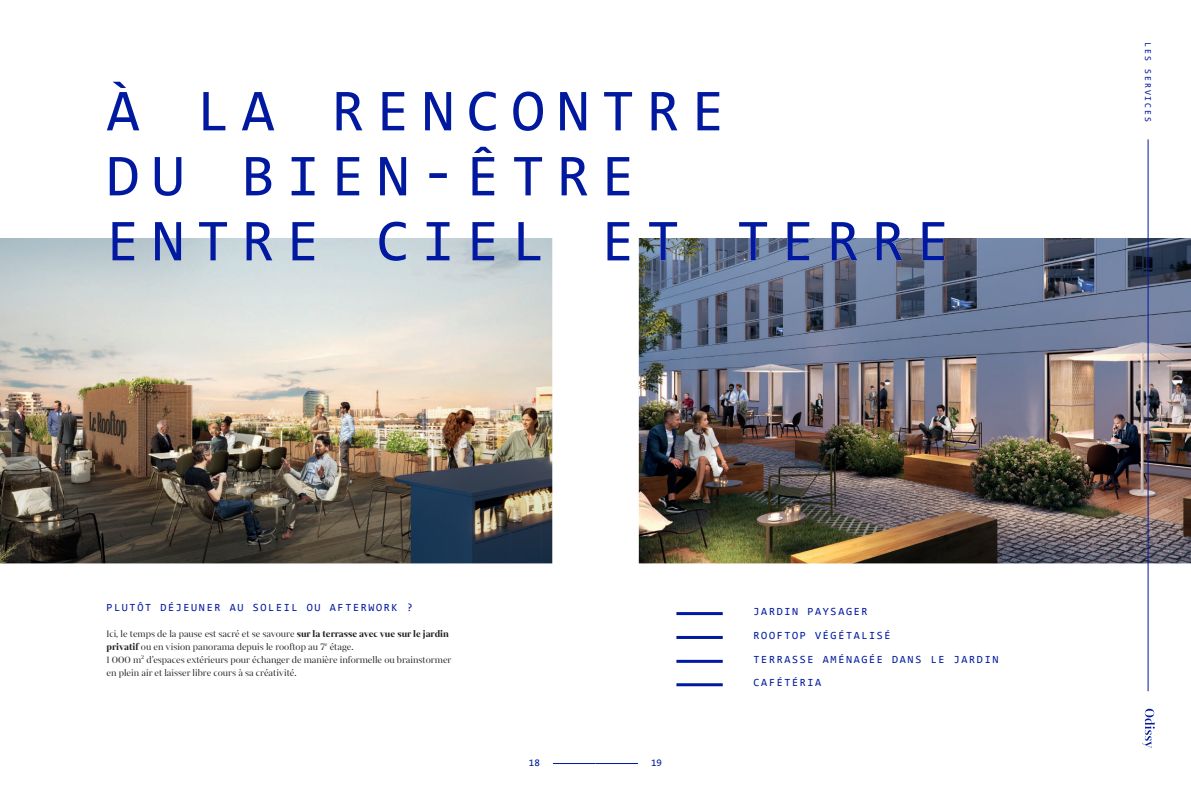
<style>
.page{position:relative;width:1191px;height:794px;background:#fff}
.page>*{position:absolute;margin:0;border:0;box-sizing:border-box;transform-origin:0 0}
.t1{font:11px/23.7px "Consolas";letter-spacing:.15em;color:#00199f}
.t2{font:10px/13px "Mixta Sharp Alt";color:#231f20}
.t3{font:10px "Consolas";color:#00199f}
.t4{font:9px "Consolas";letter-spacing:.2em;color:#00199f}
.s1{font-weight:700}
</style>
<div class="page">
<img style="left:639px;top:238px;width:552px;height:325px">
<img style="left:0;top:238px;width:552px;height:325px">
<svg style="left:112px;top:222px;width:428px;height:39px"></svg>
<svg style="left:607px;top:222px;width:337px;height:38px"></svg>
<hr style="left:553px;top:763px;width:42px;height:1px;background:#00199f">
<hr style="left:595px;top:763px;width:43px;height:1px;background:#00199f">
<hr style="left:1147px;top:139px;width:1px;height:552px;background:#00199f">
<svg style="left:1142px;top:709px;width:12px;height:39px"></svg>
<svg style="left:110px;top:147px;width:519px;height:49px"></svg>
<svg style="left:107px;top:82px;width:612px;height:49px"></svg>
<hr style="left:676px;top:612px;width:46px;height:3px;background:#00199f">
<hr style="left:676px;top:636px;width:46px;height:3px;background:#00199f">
<hr style="left:676px;top:660px;width:46px;height:3px;background:#00199f">
<hr style="left:676px;top:683px;width:46px;height:3px;background:#00199f">
<p class="t4" style="left:1154px;top:42px;width:81px;rotate:90deg">LES SERVICES</p>
<p class="t1" style="left:107px;top:595px;width:308px">PLUTÔT DÉJEUNER AU SOLEIL OU AFTERWORK ?</p>
<p class="t2" style="left:107px;top:627px;width:346px">Ici, le temps de la pause est sacré et se savoure <span class="s1">sur la terrasse avec vue sur le jardin privatif</span> ou en vision panorama depuis le rooftop au 7<sup>e</sup> étage.<br>1 000 m<sup>2</sup> d’espaces extérieurs pour échanger de manière informelle ou brainstormer en plein air et laisser libre cours à sa créativité.</p>
<p class="t3" style="left:529px;top:755px;width:12px">18</p>
<p class="t3" style="left:651px;top:755px;width:12px">19</p>
<p class="t1" style="left:753px;top:599px;width:246px">JARDIN PAYSAGER<br>ROOFTOP VÉGÉTALISÉ<br>TERRASSE AMÉNAGÉE DANS LE JARDIN<br>CAFÉTÉRIA</p>
</div>
